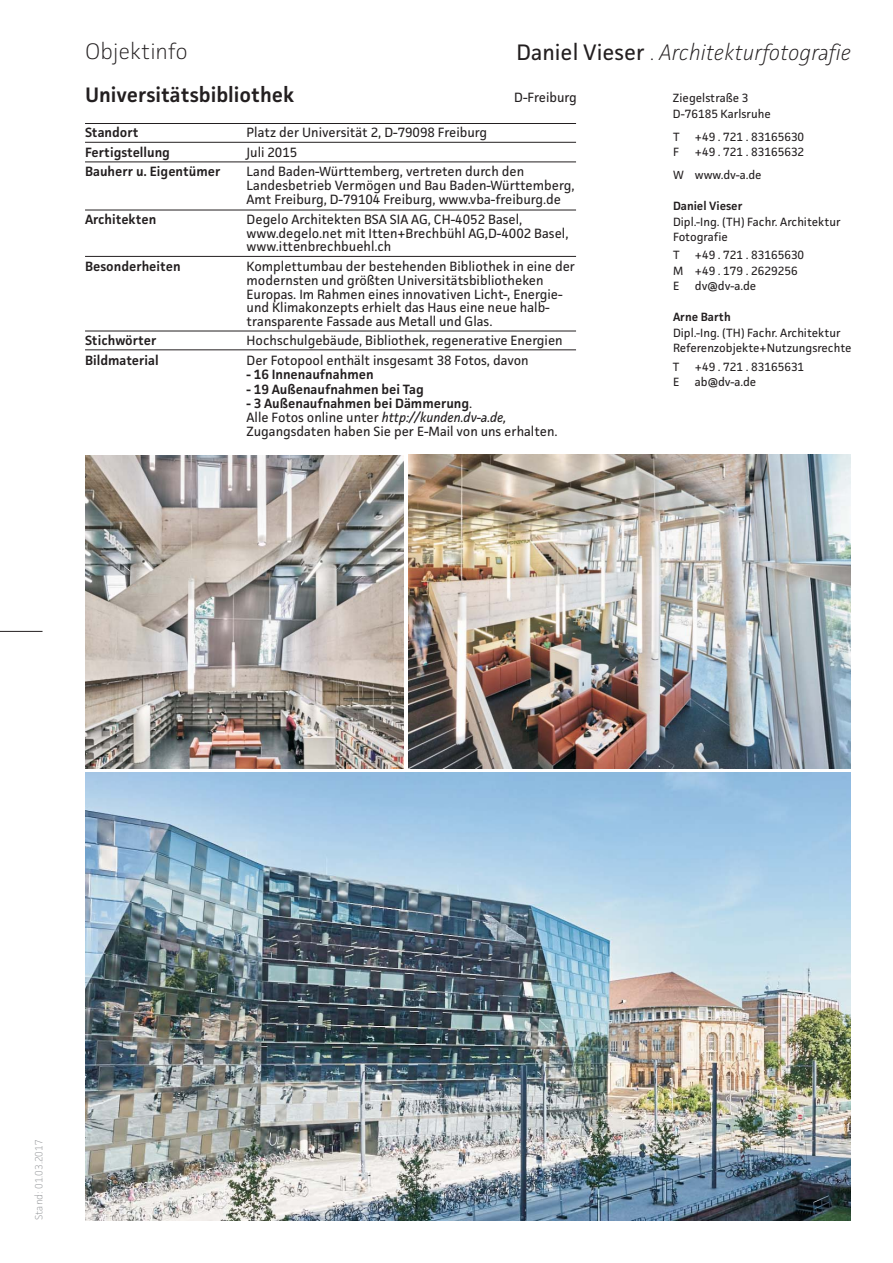
<style>
.page{position:relative;width:893px;height:1263px;background:#fff}
.page>*{position:absolute;margin:0;border:0;box-sizing:border-box;transform-origin:0 0}
.t1{font:italic 200 22.5px "Facit";color:#231f20}
.t2{font:200 22.5px "Facit";color:#231f20}
.t3{font:21px "Facit";color:#231f20}
.t4{font:13.5px/14px "Facit";color:#231f20}
.t5{font:600 13.5px "Facit";color:#231f20}
.t6{font:13.5px "Facit";color:#231f20}
.t7{font:12px/15.3px "Facit";color:#231f20}
.t8{font:12px "Facit";color:#231f20}
.t9{font:200 10.5px "Facit";color:#939598}
.s1{font-weight:400;font-style:normal}
.s2{font-style:normal}
.s3{font-weight:600}
.s4{font-style:italic}
</style>
<div class="page">
<hr style="left:85px;top:210px;width:491px;height:1px;background:#231f20">
<hr style="left:85px;top:161px;width:491px;height:1px;background:#231f20">
<hr style="left:85px;top:142px;width:491px;height:1px;background:#231f20">
<hr style="left:85px;top:123px;width:491px;height:1px;background:#231f20">
<hr style="left:85px;top:349px;width:491px;height:1px;background:#231f20">
<hr style="left:85px;top:331px;width:491px;height:1px;background:#231f20">
<hr style="left:85px;top:256px;width:491px;height:1px;background:#231f20">
<img style="left:85px;top:773px;width:765px;height:447px">
<img style="left:408px;top:455px;width:442px;height:314px">
<img style="left:85px;top:455px;width:319px;height:313px">
<hr style="left:0;top:631px;width:43px;height:1px;background:#231f20">
<h1 class="t2" style="left:85px;top:38px;width:104px">Objektinfo</h1>
<h1 class="t1" style="left:516px;top:39px;width:336px"><span class="s1">Daniel Vieser</span> <span class="s2">.</span> Architekturfotografie</h1>
<p class="t7" style="left:673px;top:91px;width:99px">Ziegelstraße 3<br>D-76185 Karlsruhe</p>
<p class="t7" style="left:673px;top:130px;width:8px">T</p>
<p class="t7" style="left:695px;top:130px;width:111px">+49 . 721 . 83165630</p>
<p class="t7" style="left:673px;top:145px;width:7px">F</p>
<h2 class="t3" style="left:85px;top:83px;width:211px">Universitätsbibliothek</h2>
<p class="t4" style="left:514px;top:92px;width:64px">D-Freiburg</p>
<p class="t5" style="left:85px;top:127px;width:55px">Standort</p>
<p class="t4" style="left:246px;top:127px;width:242px">Platz der Universität 2, D-79098 Freiburg</p>
<p class="t5" style="left:85px;top:146px;width:86px">Fertigstellung</p>
<p class="t4" style="left:246px;top:146px;width:52px">Juli 2015</p>
<p class="t5" style="left:85px;top:166px;width:137px">Bauherr u. Eigentümer</p>
<p class="t4" style="left:246px;top:166px;width:329px">Land Baden-Württemberg, vertreten durch den<br>Landesbetrieb Vermögen und Bau Baden-Württemberg,<br>Amt Freiburg, D-79104 Freiburg, www.vba-freiburg.de</p>
<p class="t5" style="left:85px;top:213px;width:73px">Architekten</p>
<p class="t4" style="left:246px;top:213px;width:323px">Degelo Architekten BSA SIA AG, CH-4052 Basel, www.degelo.net mit Itten+Brechbühl AG,D-4002 Basel, www.ittenbrechbuehl.ch</p>
<p class="t5" style="left:85px;top:260px;width:97px">Besonderheiten</p>
<p class="t4" style="left:246px;top:260px;width:330px">Komplettumbau der bestehenden Bibliothek in eine der modernsten und größten Universitätsbibliotheken Europas. Im Rahmen eines innovativen Licht-, Energie&shy;und Klimakonzepts erhielt das Haus eine neue halb&shy;transparente Fassade aus Metall und Glas.</p>
<p class="t5" style="left:85px;top:335px;width:73px">Stichwörter</p>
<p class="t4" style="left:246px;top:335px;width:317px">Hochschulgebäude, Bibliothek, regenerative Energien</p>
<p class="t6" style="left:85px;top:353px;width:75px">Bildmaterial</p>
<p class="t4" style="left:246px;top:355px;width:283px">Der Fotopool enthält insgesamt 38 Fotos, davon</p>
<p class="t5" style="left:246px;top:369px;width:128px">- 16 Innenaufnahmen</p>
<p class="t5" style="left:246px;top:383px;width:179px">- 19 Außenaufnahmen bei Tag</p>
<p class="t4" style="left:246px;top:397px;width:313px"><span class="s3">- 3 Außenaufnahmen bei Dämmerung</span>.<br>Alle Fotos online unter <span class="s4">http://kunden.dv-a.de,<br></span>Zugangsdaten haben Sie per E-Mail von uns erhalten.</p>
<p class="t7" style="left:673px;top:141px;width:133px;line-height:23px;text-indent:22px">+49 . 721 . 83165632<br>W www.dv-a.de</p>
<p class="t8" style="left:673px;top:199px;width:71px">Daniel Vieser</p>
<p class="t7" style="left:673px;top:215px;width:169px">Dipl.-Ing. (TH) Fachr. Architektur<br>Fotografie</p>
<p class="t7" style="left:673px;top:249px;width:8px">T</p>
<p class="t7" style="left:673px;top:249px;width:133px;text-indent:22px">+49 . 721 . 83165630<br>M +49 . 179 . 2629256<br>E</p>
<p class="t7" style="left:695px;top:279px;width:63px">dv@dv-a.de</p>
<p class="t8" style="left:673px;top:310px;width:59px">Arne Barth</p>
<p class="t7" style="left:673px;top:326px;width:180px">Dipl.-Ing. (TH) Fachr. Architektur<br>Referenzobjekte+Nutzungsrechte</p>
<p class="t7" style="left:673px;top:360px;width:8px">T</p>
<p class="t7" style="left:695px;top:360px;width:111px">+49 . 721 . 83165631</p>
<p class="t7" style="left:673px;top:375px;width:8px">E</p>
<p class="t7" style="left:695px;top:375px;width:63px">ab@dv-a.de</p>
<p class="t9" style="left:33px;top:1220px;width:82px;rotate:-90deg">Stand: 01.03.2017</p>
</div>
